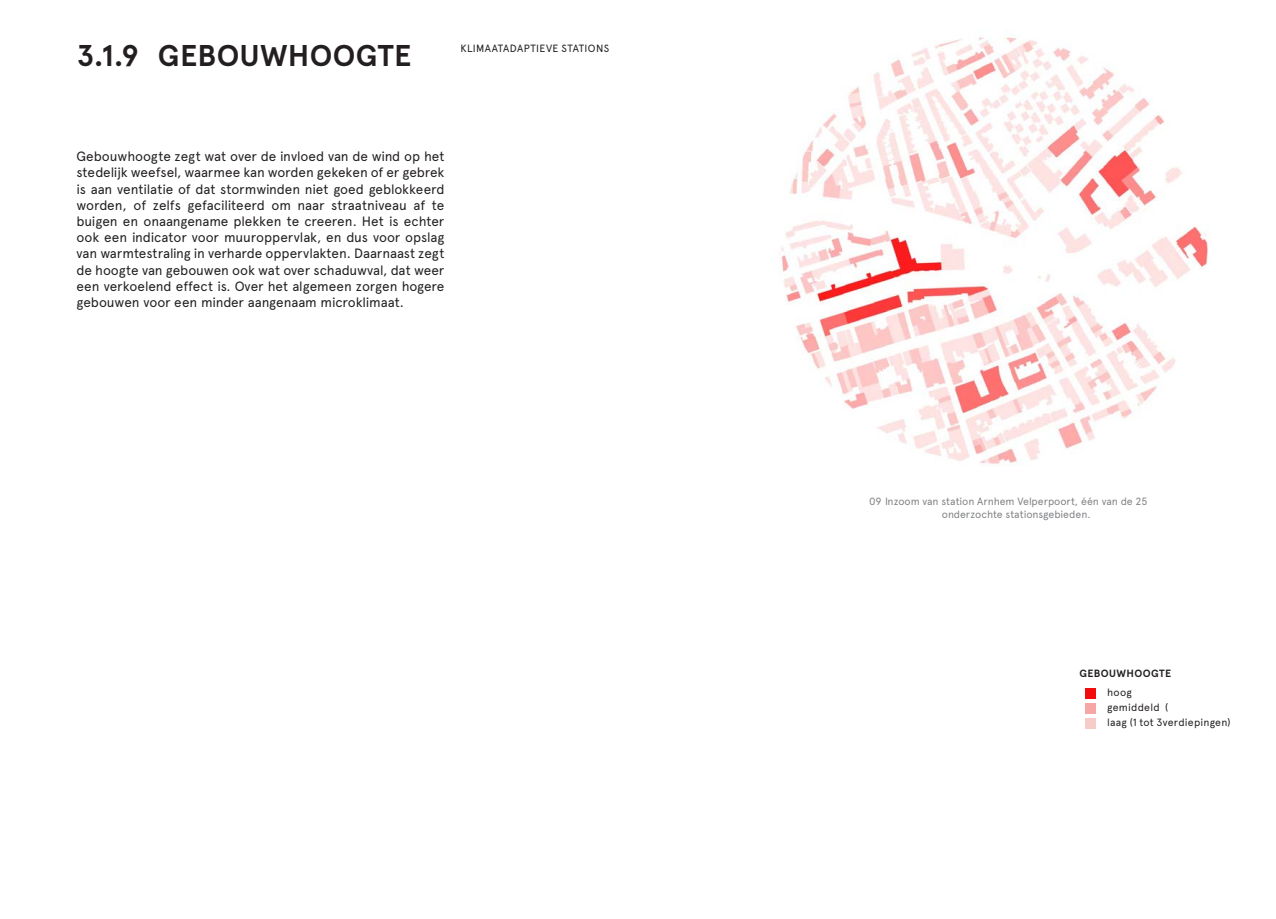
<style>
.page{position:relative;width:1276px;height:919px;background:#fff}
.page>*{position:absolute;margin:0;border:0;box-sizing:border-box;transform-origin:0 0}
.t1{font:700 30px "Apercu";letter-spacing:.01em;color:#231f20}
.t2{font:13.5px/16.2px "Apercu";letter-spacing:-.01em;color:#231f20;text-align:justify}
.t3{font:10.5px/12.6px "Apercu";letter-spacing:-.005em;color:#808285}
.kopregel{font:10.5px "Apercu";letter-spacing:.025em;color:#231f20}
.kopregel-2{font:700 10.5px "Apercu";letter-spacing:.035em;color:#231f20}
</style>
<div class="page">
<div style="left:1085px;top:718px;width:10px;height:11px;background:#f7cbc8"></div>
<div style="left:1085px;top:703px;width:10px;height:10px;background:#f6a6a4"></div>
<div style="left:1085px;top:688px;width:10px;height:10px;background:#f40c0c"></div>
<img style="left:780px;top:37px;width:428px;height:429px">
<p class="t1" style="left:77px;top:37px;width:336px">3.1.9 GEBOUWHOOGTE</p>
<p class="kopregel" style="left:460px;top:42px;width:150px">KLIMAATADAPTIEVE STATIONS</p>
<p class="t2" style="left:77px;top:148px;width:369px">Gebouwhoogte zegt wat over de invloed van de wind op het stedelijk weefsel, waarmee kan worden gekeken of er gebrek is aan ventilatie of dat stormwinden niet goed geblokkeerd worden, of zelfs gefaciliteerd om naar straatniveau af te buigen en onaangename plekken te creeren. Het is echter ook een indicator voor muuroppervlak, en dus voor opslag van warmtestraling in verharde oppervlakten. Daarnaast zegt de hoogte van gebouwen ook wat over schaduwval, dat weer een verkoelend effect is. Over het algemeen zorgen hogere gebouwen voor een minder aangenaam microklimaat.</p>
<p class="t3" style="left:942px;top:495px;width:207px;text-indent:-73px">09 Inzoom van station Arnhem Velperpoort, één van de 25 onderzochte stationsgebieden.</p>
<p class="kopregel-2" style="left:1079px;top:667px;width:93px">GEBOUWHOOGTE</p>
<p class="kopregel" style="left:1107px;top:686px;width:26px">hoog</p>
<p class="kopregel" style="left:1107px;top:701px;width:63px">gemiddeld (</p>
<p class="kopregel" style="left:1107px;top:716px;width:125px">laag (1 tot 3verdiepingen)</p>
</div>
